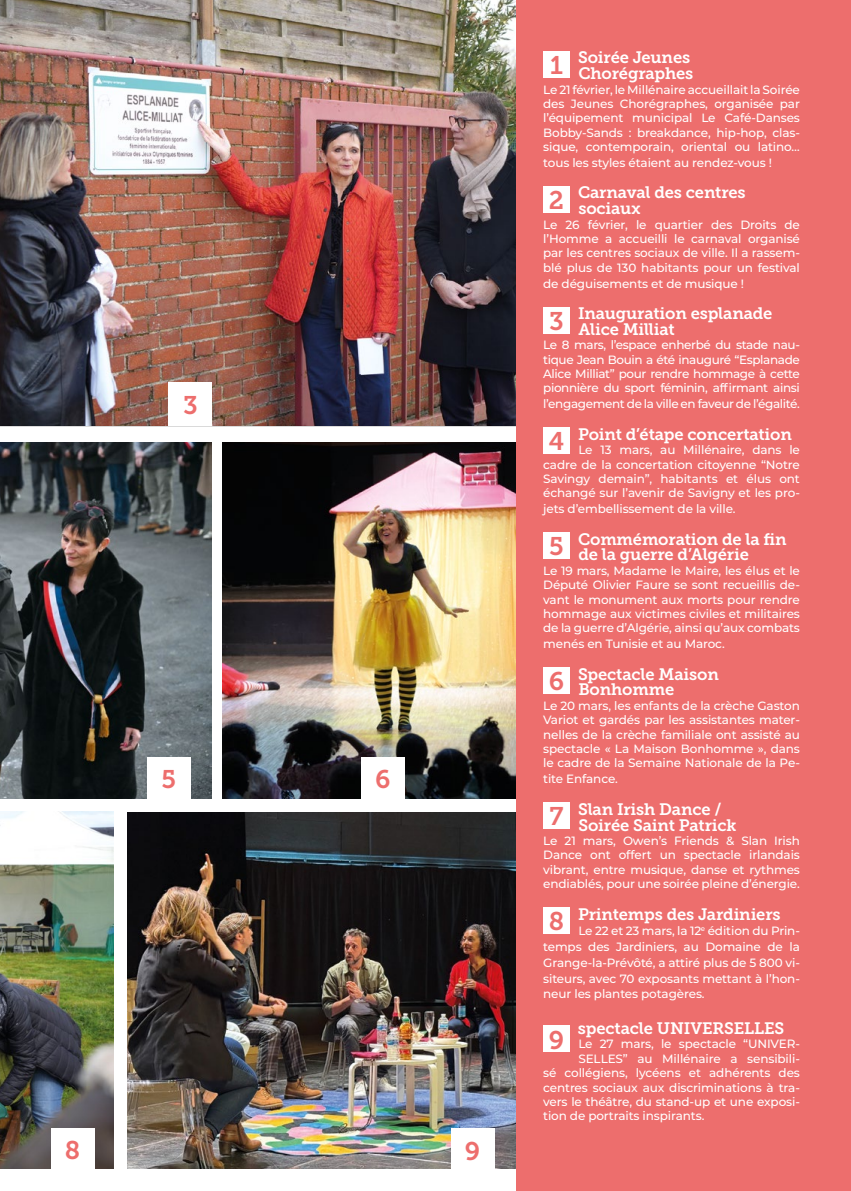
<style>
.page{position:relative;width:851px;height:1191px;background:#fff}
.page>*{position:absolute;margin:0;border:0;box-sizing:border-box;transform-origin:0 0}
.breves_titre_magenta{font:25.5px "Museo Slab 700";color:#ed6e6d}
.t1{font:16.5px/15.8px "Museo Slab 700";letter-spacing:-.01em;color:#fff}
.t2{font:500 12px/14.4px "Montserrat";letter-spacing:-.01em;color:#fff;text-align:justify}
.t3{font:500 12px "Montserrat";letter-spacing:-.03em;color:#fff}
</style>
<div class="page">
<img style="left:223px;top:442px;width:293px;height:356px">
<img style="left:0;top:442px;width:211px;height:356px">
<img style="left:128px;top:812px;width:388px;height:357px">
<img style="left:0;top:811px;width:113px;height:358px">
<img style="left:0;top:0;width:516px;height:426px">
<div style="left:51px;top:1128px;width:43px;height:43px;background:#fff"></div>
<div style="left:361px;top:757px;width:43px;height:43px;background:#fff"></div>
<div style="left:169px;top:382px;width:43px;height:44px;background:#fff"></div>
<div style="left:147px;top:757px;width:43px;height:43px;background:#fff"></div>
<div style="left:516px;top:0;width:334px;height:1191px;background:#ed6e6d"></div>
<div style="left:543px;top:51px;width:26px;height:27px;background:#fff"></div>
<div style="left:543px;top:186px;width:26px;height:27px;background:#fff"></div>
<div style="left:543px;top:307px;width:26px;height:26px;background:#fff"></div>
<div style="left:543px;top:427px;width:26px;height:27px;background:#fff"></div>
<div style="left:543px;top:532px;width:26px;height:27px;background:#fff"></div>
<div style="left:543px;top:667px;width:26px;height:27px;background:#fff"></div>
<div style="left:543px;top:802px;width:26px;height:27px;background:#fff"></div>
<div style="left:543px;top:907px;width:26px;height:27px;background:#fff"></div>
<div style="left:543px;top:1025px;width:26px;height:27px;background:#fff"></div>
<div style="left:451px;top:1128px;width:43px;height:43px;background:#fff"></div>
<p class="breves_titre_magenta" style="left:183px;top:390px;width:16px">3</p>
<p class="breves_titre_magenta" style="left:161px;top:765px;width:16px">5</p>
<p class="breves_titre_magenta" style="left:65px;top:1136px;width:17px">8</p>
<p class="breves_titre_magenta" style="left:375px;top:765px;width:17px">6</p>
<p class="breves_titre_magenta" style="left:465px;top:1136px;width:17px">9</p>
<p class="breves_titre_magenta" style="left:550px;top:51px;width:14px">1</p>
<p class="t1" style="left:578px;top:50px;width:117px">Soirée Jeunes<br>Chorégraphes</p>
<p class="t2" style="left:543px;top:82px;width:258px">Le 21 février, le Millénaire accueillait la Soirée des Jeunes Chorégraphes, organisée par l’équipement municipal Le Café-Danses Bobby-Sands : breakdance, hip-hop, clas&shy;sique, contemporain, oriental ou latino…</p>
<p class="t2" style="left:543px;top:155px;width:230px">tous les styles étaient au rendez-vous !</p>
<p class="breves_titre_magenta" style="left:549px;top:186px;width:17px">2</p>
<p class="t1" style="left:578px;top:185px;width:169px">Carnaval des centres sociaux</p>
<p class="t2" style="left:543px;top:217px;width:258px">Le 26 février, le quartier des Droits de l’Homme a accueilli le carnaval organisé par les centres sociaux de ville. Il a rassem&shy;blé plus de 130 habitants pour un festival</p>
<p class="t2" style="left:543px;top:276px;width:202px">de déguisements et de musique !</p>
<p class="breves_titre_magenta" style="left:549px;top:306px;width:16px">3</p>
<p class="t1" style="left:578px;top:306px;width:196px">Inauguration esplanade<br>Alice Milliat</p>
<p class="t2" style="left:543px;top:337px;width:258px">Le 8 mars, l’espace enherbé du stade nau&shy;tique Jean Bouin a été inauguré “Esplanade Alice Milliat” pour rendre hommage à cette pionnière du sport féminin, affirmant ainsi</p>
<p class="t3" style="left:543px;top:395px;width:258px">l’engagement de la ville en faveur de l’égalité.</p>
<p class="breves_titre_magenta" style="left:548px;top:427px;width:17px">4</p>
<p class="t1" style="left:578px;top:426px;width:215px">Point d’étape concertation</p>
<p class="t2" style="left:543px;top:442px;width:258px;text-indent:35px">Le 13 mars, au Millénaire, dans le cadre de la concertation citoyenne “Notre Savingy demain”, habitants et élus ont échangé sur l’avenir de Savigny et les pro-</p>
<p class="t2" style="left:543px;top:501px;width:194px">jets d’embellissement de la ville.</p>
<p class="breves_titre_magenta" style="left:549px;top:532px;width:16px">5</p>
<p class="t1" style="left:578px;top:531px;width:210px">Commémoration de la fin de la guerre d’Algérie</p>
<p class="t2" style="left:543px;top:563px;width:258px">Le 19 mars, Madame le Maire, les élus et le Député Olivier Faure se sont recueillis de&shy;vant le monument aux morts pour rendre hommage aux victimes civiles et militaires de la guerre d’Algérie, ainsi qu’aux combats</p>
<p class="t2" style="left:543px;top:636px;width:183px">menés en Tunisie et au Maroc.</p>
<p class="breves_titre_magenta" style="left:548px;top:667px;width:17px">6</p>
<p class="t1" style="left:578px;top:666px;width:142px">Spectacle Maison<br>Bonhomme</p>
<p class="t2" style="left:543px;top:698px;width:258px">Le 20 mars, les enfants de la crèche Gaston Variot et gardés par les assistantes mater&shy;nelles de la crèche familiale ont assisté au spectacle « La Maison Bonhomme », dans le cadre de la Semaine Nationale de la Pe-</p>
<p class="t2" style="left:543px;top:771px;width:76px">tite Enfance.</p>
<p class="breves_titre_magenta" style="left:549px;top:802px;width:16px">7</p>
<p class="t1" style="left:578px;top:801px;width:160px">Slan Irish Dance /<br>Soirée Saint Patrick</p>
<p class="t2" style="left:543px;top:833px;width:258px">Le 21 mars, Owen’s Friends &amp; Slan Irish Dance ont offert un spectacle irlandais vibrant, entre musique, danse et rythmes endiablés, pour une soirée pleine d’énergie.</p>
<p class="breves_titre_magenta" style="left:548px;top:906px;width:17px">8</p>
<p class="t1" style="left:578px;top:906px;width:204px">Printemps des Jardiniers</p>
<p class="t2" style="left:543px;top:922px;width:258px;line-height:15.8px;text-indent:35px">Le 22 et 23 mars, la 12<sup>e</sup> édition du Prin&shy;temps des Jardiniers, au Domaine de la Grange-la-Prévôté, a attiré plus de 5 800 vi&shy;siteurs, avec 70 exposants mettant à l’hon&shy;neur les plantes potagères.</p>
<p class="breves_titre_magenta" style="left:548px;top:1025px;width:17px">9</p>
<p class="t1" style="left:578px;top:1020px;width:208px">spectacle UNIVERSELLES</p>
<p class="t2" style="left:578px;top:1036px;width:223px">Le 27 mars, le spectacle “UNIVER-</p>
<p class="t2" style="left:578px;top:1050px;width:223px">SELLES” au Millénaire a sensibili-</p>
<p class="t2" style="left:543px;top:1065px;width:258px">sé collégiens, lycéens et adhérents des</p>
<p class="t2" style="left:543px;top:1079px;width:258px">centres sociaux aux discriminations à tra-</p>
<p class="t2" style="left:543px;top:1094px;width:258px">vers le théâtre, du stand-up et une exposi-</p>
<p class="t2" style="left:543px;top:1108px;width:163px">tion de portraits inspirants.</p>
</div>
